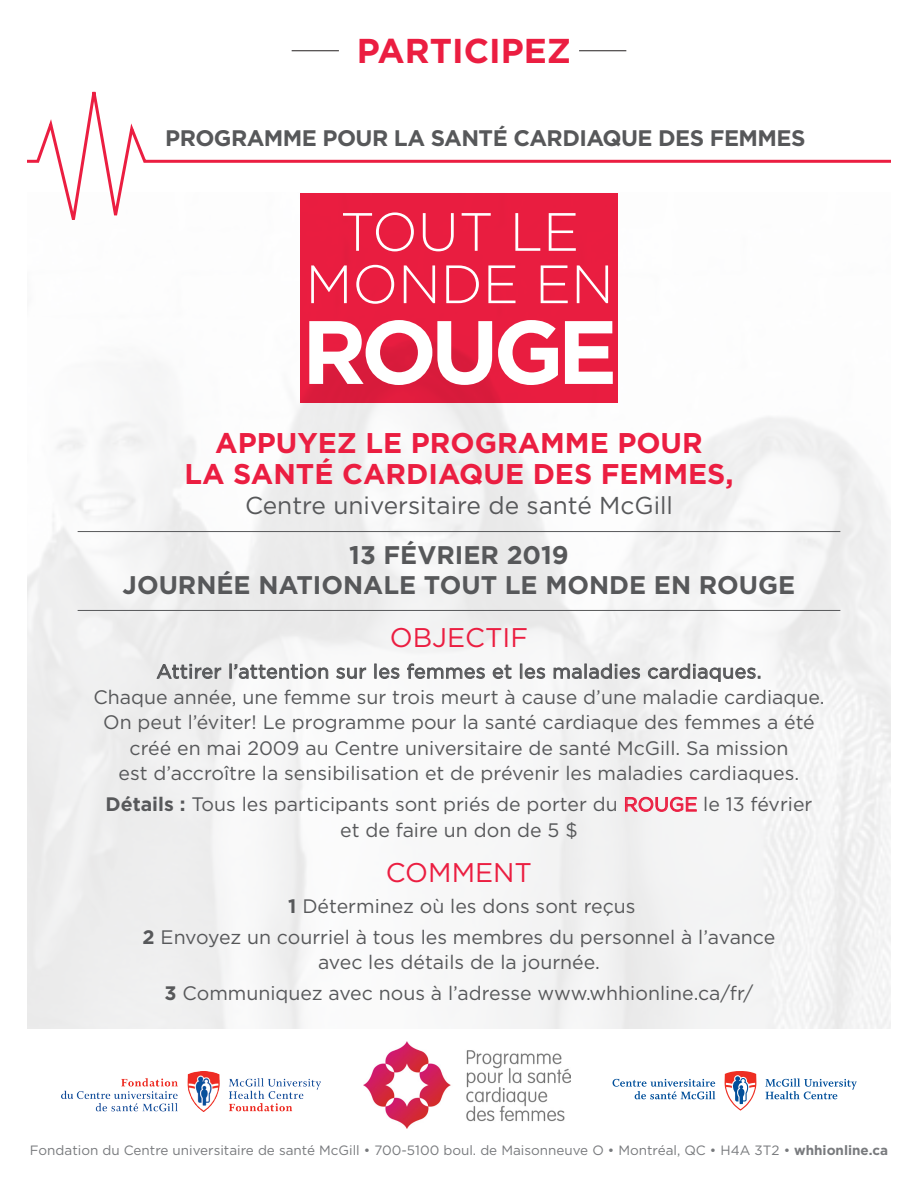
<style>
.page{position:relative;width:918px;height:1188px;background:#fff}
.page>*{position:absolute;margin:0;border:0;box-sizing:border-box;transform-origin:0 0}
.t1{font:700 89.7px "Gotham";letter-spacing:-.065em;color:#fff}
.t2{font:300 53.85px/52.3px "Gotham";color:#fff;text-align:center}
.t3{font:700 34.5px "Gotham";color:#eb1e41}
.t4{font:700 28.5px/31.5px "Gotham";color:#eb1e41;text-align:center}
.t5{font:27px "Gotham";color:#eb1e41}
.t6{font:700 25.5px "Gotham";color:#57585a}
.t7{font:24.45px "Gotham";color:#57585a}
.t8{font:700 22.5px "Gotham";letter-spacing:-.025em;color:#57585a}
.t9{font:19.5px/25.5px "Gotham";color:#57585a;text-align:center}
.t10{font:19.5px "Gotham";letter-spacing:.02em;color:#57585a}
.t11{font:13.5px "Gotham";color:#787a7d}
.s1{font-weight:700}
.s2{color:#eb1e41}
</style>
<div class="page">
<div style="left:27px;top:192px;width:864px;height:836px;background:#f5f5f6"></div>
<svg style="left:27px;top:91px;width:864px;height:129px"></svg>
<div style="left:300px;top:194px;width:318px;height:209px;background:#eb1e41"></div>
<svg style="left:724px;top:1071px;width:33px;height:40px"></svg>
<svg style="left:613px;top:1079px;width:102px;height:20px"></svg>
<svg style="left:765px;top:1078px;width:92px;height:21px"></svg>
<img style="left:61px;top:1071px;width:259px;height:40px">
<hr style="left:78px;top:531px;width:762px;height:1px;background:#57585a">
<hr style="left:78px;top:610px;width:762px;height:1px;background:#57585a">
<svg style="left:156px;top:664px;width:66px;height:15px"></svg>
<div style="left:229px;top:664px;width:3px;height:15px;border:1px solid #57585a"></div>
<svg style="left:234px;top:664px;width:95px;height:15px"></svg>
<svg style="left:336px;top:667px;width:31px;height:12px"></svg>
<div style="left:374px;top:664px;width:3px;height:15px;border:1px solid #57585a"></div>
<svg style="left:379px;top:667px;width:21px;height:12px"></svg>
<svg style="left:407px;top:663px;width:78px;height:16px"></svg>
<svg style="left:492px;top:664px;width:20px;height:15px"></svg>
<svg style="left:520px;top:664px;width:26px;height:15px"></svg>
<svg style="left:553px;top:667px;width:29px;height:12px"></svg>
<div style="left:584px;top:664px;width:3px;height:15px;border:1px solid #57585a"></div>
<svg style="left:589px;top:663px;width:52px;height:16px"></svg>
<svg style="left:648px;top:663px;width:112px;height:19px"></svg>
<svg style="left:625px;top:796px;width:72px;height:16px"></svg>
<hr style="left:579px;top:50px;width:47px;height:1px;background:#231f20">
<hr style="left:292px;top:50px;width:47px;height:1px;background:#231f20">
<img style="left:363px;top:1041px;width:207px;height:88px">
<p class="t3" style="left:357px;top:30px;width:216px">PARTICIPEZ</p>
<p class="t8" style="left:165px;top:124px;width:642px">PROGRAMME POUR LA SANTÉ CARDIAQUE DES FEMMES</p>
<p class="t2" style="left:306px;top:205px;width:310px">TOUT LE<br>MONDE EN</p>
<p class="t1" style="left:302px;top:298px;width:317px">ROUGE</p>
<p class="t4" style="left:184px;top:427px;width:551px">APPUYEZ LE PROGRAMME POUR<br>LA SANTÉ CARDIAQUE DES FEMMES,</p>
<p class="t7" style="left:245px;top:490px;width:429px">Centre universitaire de santé McGill</p>
<p class="t6" style="left:349px;top:539px;width:221px">13 FÉVRIER 2019</p>
<p class="t6" style="left:123px;top:570px;width:674px">JOURNÉE NATIONALE TOUT LE MONDE EN ROUGE</p>
<p class="t5" style="left:390px;top:621px;width:140px">OBJECTIF</p>
<p class="t10" style="left:156px;top:660px;width:607px">Attirer l’attention sur les femmes et les maladies cardiaques.</p>
<p class="t9" style="left:93px;top:684px;width:733px">Chaque année, une femme sur trois meurt à cause d’une maladie cardiaque.<br>On peut l’éviter! Le programme pour la santé cardiaque des femmes a été créé en mai 2009 au Centre universitaire de santé McGill. Sa mission<br>est d’accroître la sensibilisation et de prévenir les maladies cardiaques.</p>
<p class="t9" style="left:105px;top:791px;width:709px"><span class="s1">Détails :</span> Tous les participants sont priés de porter du <span class="s2">ROUGE</span> le 13 février et de faire un don de 5 $</p>
<p class="t5" style="left:386px;top:856px;width:148px">COMMENT</p>
<p class="t9" style="left:288px;top:893px;width:349px"><span class="s1">1</span> Déterminez où les dons sont reçus</p>
<p class="t9" style="left:143px;top:924px;width:634px"><span class="s1">2</span> Envoyez un courriel à tous les membres du personnel à l’avance avec les détails de la journée.</p>
<p class="t9" style="left:165px;top:980px;width:590px"><span class="s1">3</span> Communiquez avec nous à l’adresse www.whhionline.ca/fr/</p>
<p class="t11" style="left:30px;top:1142px;width:860px">Fondation du Centre universitaire de santé McGill • 700-5100 boul. de Maisonneuve O • Montréal, QC • H4A 3T2 • <span class="s1">whhionline.ca</span></p>
</div>
